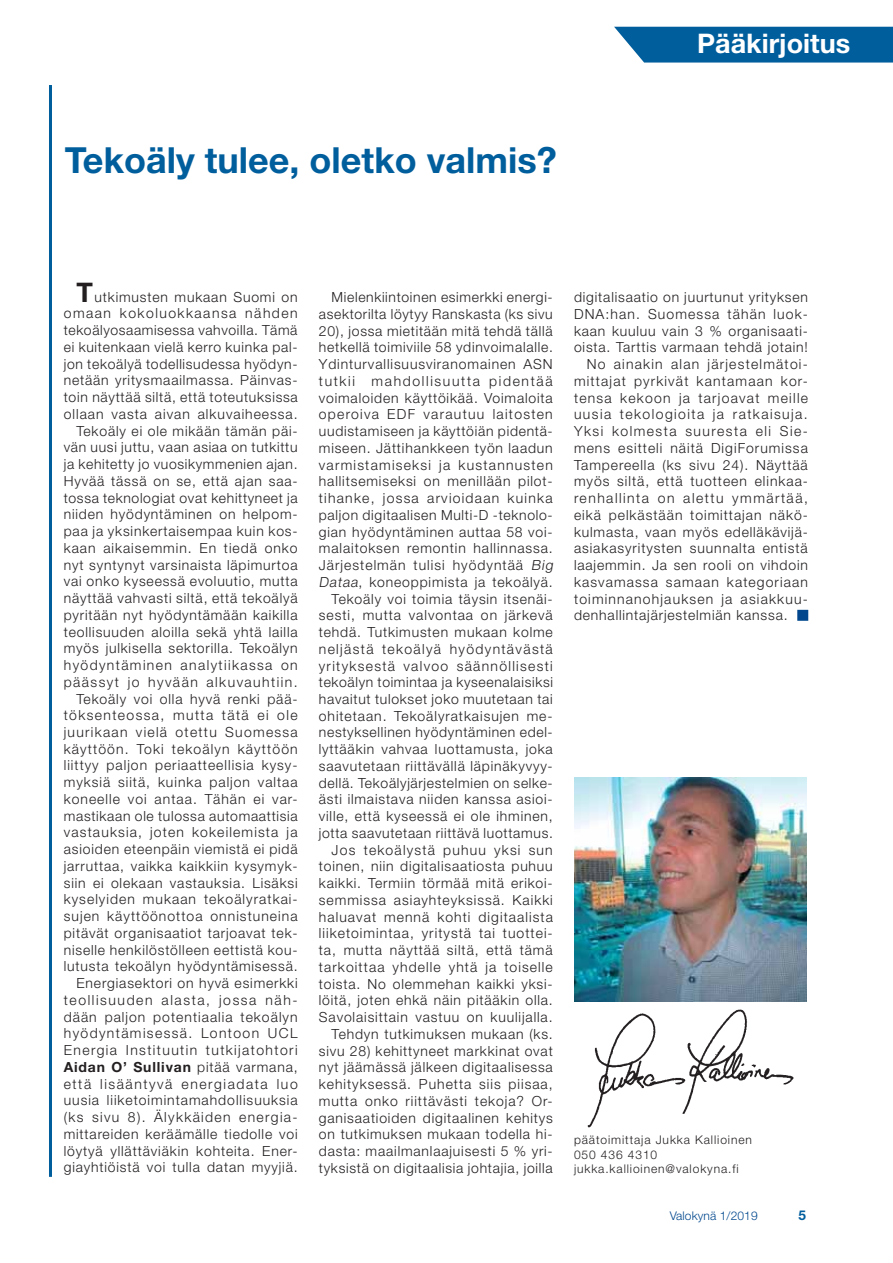
<style>
.page{position:relative;width:893px;height:1263px;background:#fff}
.page>*{position:absolute;margin:0;border:0;box-sizing:border-box;transform-origin:0 0}
.t1{font:700 36px "Helvetica Neue LT Std";color:#005e9d}
.t2{font:700 27px "Helvetica Neue LT Std";color:#fff}
.t3{font:300 13.95px/16.8px "Helvetica Neue LT Std";letter-spacing:.06em;color:#231f20;text-align:right}
.t4{font:300 13.95px "Helvetica Neue LT Std";letter-spacing:.105em;color:#231f20}
.t5{font:300 13.95px "Helvetica Neue LT Std";letter-spacing:.085em;color:#231f20}
.t6{font:300 13.95px "Helvetica Neue LT Std";letter-spacing:.09em;color:#231f20}
.t7{font:300 13.95px "Helvetica Neue LT Std";letter-spacing:.08em;color:#231f20}
.t8{font:700 13.5px "Helvetica Neue LT Std";color:#005e9d}
.t9{font:300 12px/14.4px "Helvetica Neue LT Std";letter-spacing:.075em;color:#231f20}
.t10{font:300 12px "Helvetica Neue LT Std";letter-spacing:.01em;color:#00478d}
.s1{font-weight:700;font-size:27px}
.s2{font-weight:700}
.s3{font-style:italic}
</style>
<div class="page">
<hr style="left:49px;top:85px;width:3px;height:1092px;background:#005e9d">
<svg style="left:614px;top:27px;width:279px;height:36px;background:#1068a3"></svg>
<div style="left:797px;top:610px;width:11px;height:11px;border:3px solid #00478d"></div>
<img style="left:574px;top:777px;width:233px;height:225px">
<img style="left:587px;top:1009px;width:207px;height:118px">
<svg style="left:799px;top:611px;width:8px;height:8px"></svg>
<h1 class="t1" style="left:65px;top:148px;width:493px">Tekoäly tulee, oletko valmis?</h1>
<h2 class="t2" style="left:697px;top:34px;width:154px">Pääkirjoitus</h2>
<p class="t3" style="left:64px;top:290px;width:235px"><span class="s1">T</span>utkimusten mukaan Suomi on omaan kokoluokkaansa nähden tekoälyosaamisessa vahvoilla. Tämä ei kuitenkaan vielä kerro kuinka pal&shy;jon tekoälyä todellisudessa hyödyn&shy;netään yritysmaailmassa. Päinvas&shy;toin näyttää siltä, että toteutuksissa ollaan vasta aivan alkuvaiheessa.<br>Tekoäly ei ole mikään tämän päi&shy;vän uusi juttu, vaan asiaa on tutkittu ja kehitetty jo vuosikymmenien ajan.<br>Hyvää tässä on se, että ajan saa&shy;tossa teknologiat ovat kehittyneet ja niiden hyödyntäminen on helpom&shy;paa ja yksinkertaisempaa kuin kos&shy;kaan aikaisemmin. En tiedä onko nyt syntynyt varsinaista läpimurtoa vai onko kyseessä evoluutio, mutta näyttää vahvasti siltä, että tekoälyä pyritään nyt hyödyntämään kaikilla teollisuuden aloilla sekä yhtä lailla myös julkisella sektorilla. Tekoälyn hyödyntäminen analytiikassa on päässyt jo hyvään alkuvauhtiin.<br>Tekoäly voi olla hyvä renki pää&shy;töksenteossa, mutta tätä ei ole juurikaan vielä otettu Suomessa käyttöön. Toki tekoälyn käyttöön liittyy paljon periaatteellisia kysy&shy;myksiä siitä, kuinka paljon valtaa koneelle voi antaa. Tähän ei var&shy;mastikaan ole tulossa automaattisia vastauksia, joten kokeilemista ja asioiden eteenpäin viemistä ei pidä jarruttaa, vaikka kaikkiin kysymyk&shy;siin ei olekaan vastauksia. Lisäksi kyselyiden mukaan tekoälyratkai&shy;sujen käyttöönottoa onnistuneina pitävät organisaatiot tarjoavat tek&shy;niselle henkilöstölleen eettistä kou&shy;lutusta tekoälyn hyödyntämisessä.<br>Energiasektori on hyvä esimerkki teollisuuden alasta, jossa näh&shy;dään paljon potentiaalia tekoälyn hyödyntämisessä. Lontoon UCL Energia Instituutin tutkijatohtori <span class="s2">Aidan O’ Sullivan</span> pitää varmana, että lisääntyvä energiadata luo uusia liiketoimintamahdollisuuksia (ks sivu 8). Älykkäiden energia&shy;mittareiden keräämälle tiedolle voi löytyä yllättäviäkin kohteita. Ener&shy;giayhtiöistä voi tulla datan myyjiä.</p>
<p class="t3" style="left:319px;top:291px;width:237px">Mielenkiintoinen esimerkki energi&shy;asektorilta löytyy Ranskasta (ks sivu 20), jossa mietitään mitä tehdä tällä hetkellä toimiviile 58 ydinvoimalalle.<br>Ydinturvallisuusviranomainen ASN tutkii mahdollisuutta pidentää voimaloiden käyttöikää. Voimaloita operoiva EDF varautuu laitosten uudistamiseen ja käyttöiän pidentä&shy;miseen. Jättihankkeen työn laadun varmistamiseksi ja kustannusten hallitsemiseksi on menillään pilot&shy;tihanke, jossa arvioidaan kuinka paljon digitaalisen Multi-D -teknolo&shy;gian hyödyntäminen auttaa 58 voi&shy;malaitoksen remontin hallinnassa.<br>Järjestelmän tulisi hyödyntää <span class="s3">Big Dataa</span>, koneoppimista ja tekoälyä.<br>Tekoäly voi toimia täysin itsenäi&shy;sesti, mutta valvontaa on järkevä tehdä. Tutkimusten mukaan kolme neljästä tekoälyä hyödyntävästä yrityksestä valvoo säännöllisesti tekoälyn toimintaa ja kyseenalaisiksi havaitut tulokset joko muutetaan tai ohitetaan. Tekoälyratkaisujen me&shy;nestyksellinen hyödyntäminen edel&shy;lyttääkin vahvaa luottamusta, joka saavutetaan riittävällä läpinäkyvyy&shy;dellä. Tekoälyjärjestelmien on selke&shy;ästi ilmaistava niiden kanssa asioi&shy;ville, että kyseessä ei ole ihminen, jotta saavutetaan riittävä luottamus.<br>Jos tekoälystä puhuu yksi sun toinen, niin digitalisaatiosta puhuu kaikki. Termiin törmää mitä erikoi&shy;semmissa asiayhteyksissä. Kaikki haluavat mennä kohti digitaalista liiketoimintaa, yritystä tai tuottei&shy;ta, mutta näyttää siltä, että tämä tarkoittaa yhdelle yhtä ja toiselle toista. No olemmehan kaikki yksi&shy;löitä, joten ehkä näin pitääkin olla.<br>Savolaisittain vastuu on kuulijalla.<br>Tehdyn tutkimuksen mukaan (ks. sivu 28) kehittyneet markkinat ovat nyt jäämässä jälkeen digitaalisessa kehityksessä. Puhetta siis piisaa, mutta onko riittävästi tekoja? Or&shy;ganisaatioiden digitaalinen kehitys on tutkimuksen mukaan todella hi&shy;dasta: maailmanlaajuisesti 5 % yri&shy;tyksistä on digitaalisia johtajia, joilla</p>
<p class="t3" style="left:574px;top:291px;width:235px">digitalisaatio on juurtunut yrityksen</p>
<p class="t7" style="left:574px;top:309px;width:235px">DNA:han. Suomessa tähän luok-</p>
<p class="t3" style="left:574px;top:324px;width:235px">kaan kuuluu vain 3 % organisaati-</p>
<p class="t3" style="left:574px;top:341px;width:235px">oista. Tarttis varmaan tehdä jotain!</p>
<p class="t6" style="left:587px;top:359px;width:223px">No ainakin alan järjestelmätoi-</p>
<p class="t5" style="left:574px;top:376px;width:235px">mittajat pyrkivät kantamaan kor-</p>
<p class="t6" style="left:574px;top:393px;width:236px">tensa kekoon ja tarjoavat meille</p>
<p class="t4" style="left:574px;top:409px;width:235px">uusia tekologioita ja ratkaisuja.</p>
<p class="t4" style="left:574px;top:426px;width:235px">Yksi kolmesta suuresta eli Sie-</p>
<p class="t3" style="left:574px;top:441px;width:235px">mens esitteli näitä DigiForumissa</p>
<p class="t3" style="left:574px;top:458px;width:235px">Tampereella (ks sivu 24). Näyttää</p>
<p class="t3" style="left:574px;top:475px;width:235px">myös siltä, että tuotteen elinkaa-</p>
<p class="t4" style="left:574px;top:493px;width:235px">renhallinta on alettu ymmärtää,</p>
<p class="t3" style="left:574px;top:508px;width:235px">eikä pelkästään toimittajan näkö-</p>
<p class="t3" style="left:574px;top:525px;width:235px">kulmasta, vaan myös edelläkävijä-</p>
<p class="t3" style="left:574px;top:542px;width:235px">asiakasyritysten suunnalta entistä</p>
<p class="t3" style="left:574px;top:558px;width:235px">laajemmin. Ja sen rooli on vihdoin</p>
<p class="t7" style="left:574px;top:577px;width:235px">kasvamassa samaan kategoriaan</p>
<p class="t5" style="left:574px;top:594px;width:235px">toiminnanohjauksen ja asiakkuu-</p>
<p class="t3" style="left:574px;top:609px;width:215px">denhallintajärjestelmiän kanssa.</p>
<p class="t9" style="left:574px;top:1134px;width:179px">päätoimittaja Jukka Kallioinen<br>050 436 4310 jukka.kallioinen@valokyna.fi</p>
<p class="t10" style="left:670px;top:1211px;width:90px">Valokynä 1/2019</p>
<p class="t8" style="left:798px;top:1210px;width:9px">5</p>
</div>
